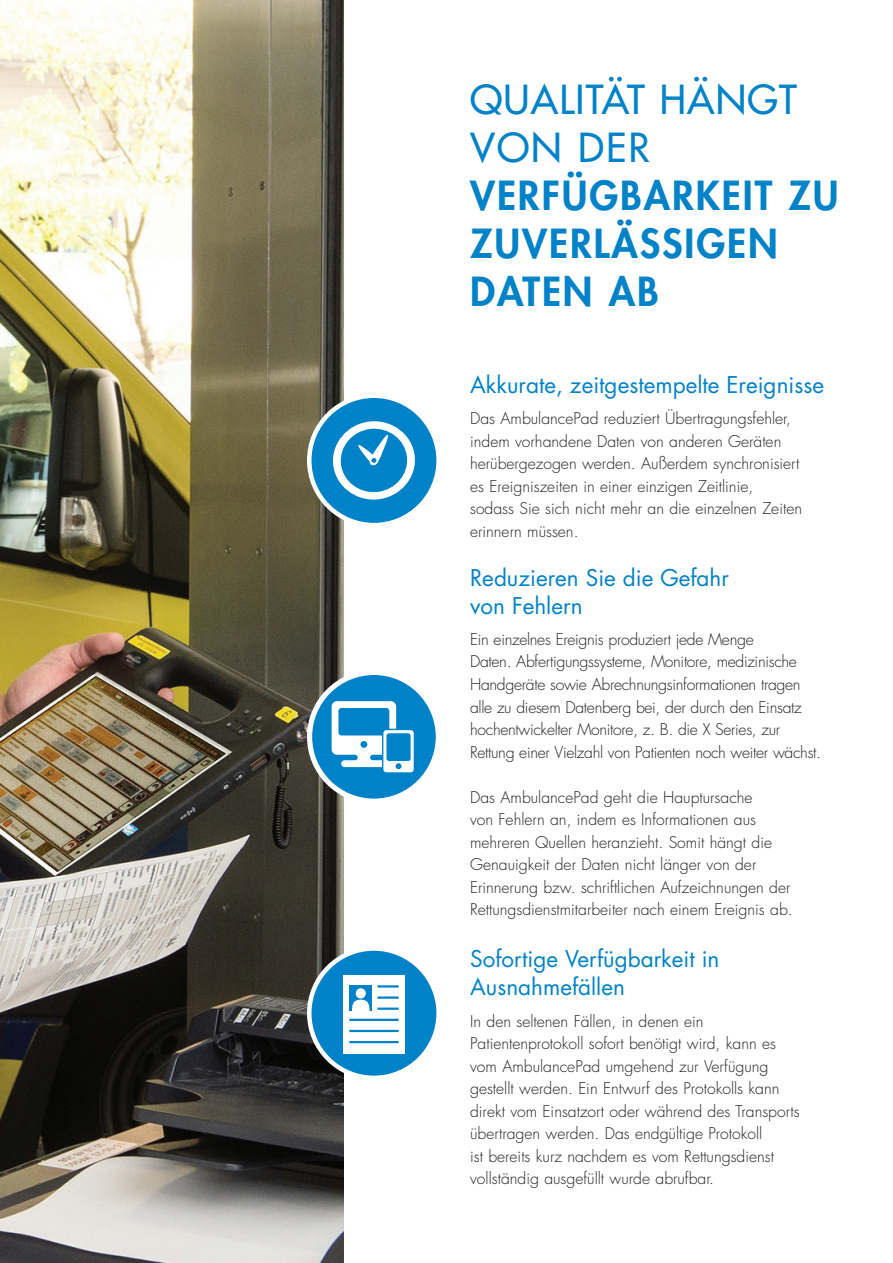
<style>
.page{position:relative;width:893px;height:1263px;background:#fff}
.page>*{position:absolute;margin:0;border:0;box-sizing:border-box;transform-origin:0 0}
.Head_1{font:800 39px/48px "Futura Std";letter-spacing:.05em;color:#0082c8}
.Head_3{font:22.5px/28.5px "Futura Std";color:#0082c8}
.Body_Light_10_5-15{font:300 15.75px/22.5px "Futura Std";color:#231f20}
.Body_Light_10_5-15-2{font:300 15.75px/22.5px "Futura Std";letter-spacing:-.02em;color:#231f20}
.s1{font-weight:500}
</style>
<div class="page">
<img style="left:0;top:0;width:343px;height:1263px">
<div style="left:309px;top:948px;width:130px;height:130px;background:#0082c8;border-radius:50%"></div>
<div style="left:307px;top:946px;width:134px;height:134px;border:4px solid #fff;border-radius:50%"></div>
<div style="left:343px;top:975px;width:62px;height:78px;background:#fff"></div>
<hr style="left:349px;top:1019px;width:50px;height:2px;background:#0082c8">
<hr style="left:349px;top:1030px;width:50px;height:2px;background:#0082c8">
<hr style="left:349px;top:1041px;width:50px;height:2px;background:#0082c8">
<hr style="left:377px;top:985px;width:22px;height:2px;background:#0082c8">
<hr style="left:377px;top:996px;width:22px;height:3px;background:#0082c8">
<hr style="left:377px;top:1007px;width:22px;height:3px;background:#0082c8">
<div style="left:349px;top:985px;width:23px;height:26px;background:#0082c8"></div>
<div style="left:356px;top:988px;width:10px;height:10px;background:#fff;border-radius:50%"></div>
<svg style="left:352px;top:1000px;width:18px;height:11px"></svg>
<div style="left:309px;top:396px;width:130px;height:129px;background:#0082c8;border-radius:50%"></div>
<div style="left:307px;top:393px;width:134px;height:134px;border:4px solid #fff;border-radius:50%"></div>
<svg style="left:333px;top:421px;width:82px;height:79px"></svg>
<div style="left:310px;top:672px;width:128px;height:129px;background:#0082c8;border-radius:50%"></div>
<div style="left:307px;top:670px;width:134px;height:134px;border:5px solid #fff;border-radius:50%"></div>
<svg style="left:332px;top:701px;width:82px;height:72px"></svg>
<p class="Head_1" style="left:470px;top:75px;width:370px"><span class="s1">QUALITÄT HÄNGT<br>VON DER<br></span>VERFÜGBARKEIT ZU<br>ZUVERLÄSSIGEN<br>DATEN AB</p>
<p class="Head_3" style="left:470px;top:371px;width:355px">Akkurate, zeitgestempelte Ereignisse</p>
<p class="Body_Light_10_5-15" style="left:470px;top:407px;width:333px">Das AmbulancePad reduziert Übertragungsfehler, indem vorhandene Daten von anderen Geräten herübergezogen werden. Außerdem synchronisiert es Ereigniszeiten in einer einzigen Zeitlinie,<br>sodass Sie sich nicht mehr an die einzelnen Zeiten erinnern müssen.</p>
<p class="Head_3" style="left:470px;top:563px;width:260px">Reduzieren Sie die Gefahr von Fehlern</p>
<p class="Body_Light_10_5-15-2" style="left:470px;top:628px;width:352px">Ein einzelnes Ereignis produziert jede Menge<br>Daten. Abfertigungssysteme, Monitore, medizinische Handgeräte sowie Abrechnungsinformationen tragen alle zu diesem Datenberg bei, der durch den Einsatz hochentwickelter Monitore, z. B. die X Series, zur Rettung einer Vielzahl von Patienten noch weiter wächst.</p>
<p class="Body_Light_10_5-15" style="left:470px;top:786px;width:324px">Das AmbulancePad geht die Hauptursache<br>von Fehlern an, indem es Informationen aus mehreren Quellen heranzieht. Somit hängt die Genauigkeit der Daten nicht länger von der Erinnerung bzw. schriftlichen Aufzeichnungen der Rettungsdienstmitarbeiter nach einem Ereignis ab.</p>
<p class="Head_3" style="left:470px;top:944px;width:251px">Sofortige Verfügbarkeit in<br>Ausnahmefällen</p>
<p class="Body_Light_10_5-15" style="left:470px;top:1010px;width:331px">In den seltenen Fällen, in denen ein Patientenprotokoll sofort benötigt wird, kann es vom AmbulancePad umgehend zur Verfügung gestellt werden. Ein Entwurf des Protokolls kann direkt vom Einsatzort oder während des Transports übertragen werden. Das endgültige Protokoll<br>ist bereits kurz nachdem es vom Rettungsdienst vollständig ausgefüllt wurde abrufbar.</p>
</div>
